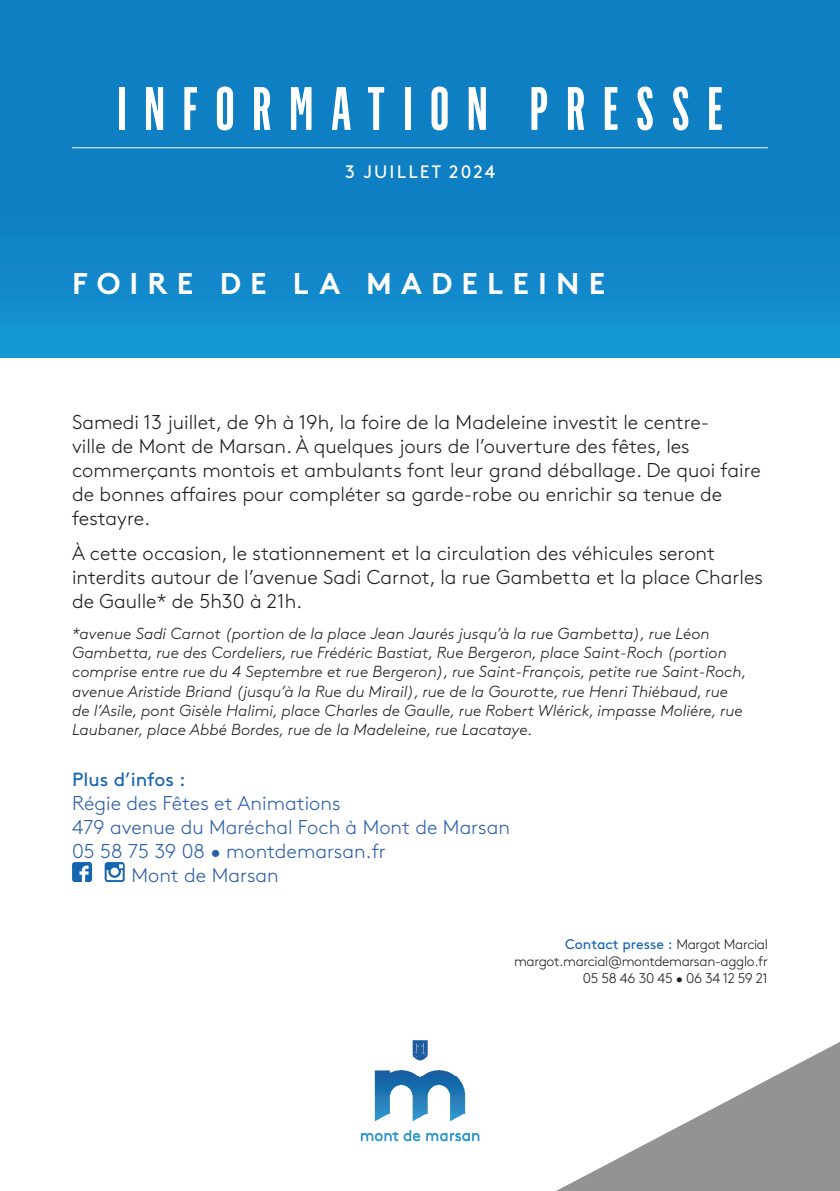
<style>
.page{position:relative;width:840px;height:1191px;background:#fff}
.page>*{position:absolute;margin:0;border:0;box-sizing:border-box;transform-origin:0 0}
.t1{font:600 ultra-condensed 60px "Flama";letter-spacing:.3em;color:#fff}
.t2{font:700 30px "Brown";letter-spacing:.305em;color:#fff}
.t3{font:300 20px/24px "Brown";color:#1b1c20}
.t4{font:300 20px "Brown";color:#2b5ea8}
.t5{font:19px "Brown";color:#1665af}
.t6{font:18px "Brown";letter-spacing:.12em;color:#fff}
.t7{font:italic 300 16px/19.2px "Brown";color:#1b1c20}
.t8{font:300 14px "Brown";letter-spacing:-.025em;color:#1b1c20}
.t9{font:14px "Brown";color:#1665af}
.s1{font-weight:300;color:#1b1c20}
</style>
<div class="page">
<div style="left:0;top:0;width:839px;height:357px;background:linear-gradient(to bottom,#0d79bd,#138fcf)"></div>
<hr style="left:72px;top:147px;width:695px;height:1px;background:#fff">
<svg style="left:556px;top:1042px;width:283px;height:149px"></svg>
<svg style="left:72px;top:862px;width:20px;height:20px"></svg>
<svg style="left:105px;top:862px;width:20px;height:20px"></svg>
<img style="left:360px;top:1040px;width:120px;height:102px">
<p class="t1" style="left:117px;top:72px;width:607px">INFORMATION PRESSE</p>
<p class="t6" style="left:345px;top:158px;width:151px">3 JUILLET 2024</p>
<p class="t2" style="left:72px;top:259px;width:534px">FOIRE DE LA MADELEINE</p>
<p class="t3" style="left:72px;top:409px;width:689px">Samedi 13 juillet, de 9h à 19h, la foire de la Madeleine investit le centre-<br>ville de Mont de Marsan. À quelques jours de l’ouverture des fêtes, les commerçants montois et ambulants font leur grand déballage. De quoi faire de bonnes affaires pour compléter sa garde-robe ou enrichir sa tenue de festayre.</p>
<p class="t3" style="left:72px;top:540px;width:692px">À cette occasion, le stationnement et la circulation des véhicules seront interdits autour de l’avenue Sadi Carnot, la rue Gambetta et la place Charles de Gaulle* de 5h30 à 21h.</p>
<p class="t7" style="left:72px;top:622px;width:675px">*avenue Sadi Carnot (portion de la place Jean Jaurés jusqu’à la rue Gambetta), rue Léon Gambetta, rue des Cordeliers, rue Frédéric Bastiat, Rue Bergeron, place Saint-Roch (portion comprise entre rue du 4 Septembre et rue Bergeron), rue Saint-François, petite rue Saint-Roch, avenue Aristide Briand (jusqu’à la Rue du Mirail), rue de la Gourotte, rue Henri Thiébaud, rue de l’Asile, pont Gisèle Halimi, place Charles de Gaulle, rue Robert Wlérick, impasse Moliére, rue Laubaner, place Abbé Bordes, rue de la Madeleine, rue Lacataye.</p>
<p class="t5" style="left:72px;top:764px;width:115px">Plus d’infos :</p>
<p class="t4" style="left:72px;top:788px;width:270px">Régie des Fêtes et Animations</p>
<p class="t4" style="left:72px;top:812px;width:439px">479 avenue du Maréchal Foch à Mont de Marsan</p>
<p class="t4" style="left:72px;top:836px;width:315px">05 58 75 39 08 • montdemarsan.fr</p>
<p class="t4" style="left:131px;top:860px;width:149px">Mont de Marsan</p>
<p class="t9" style="left:565px;top:933px;width:204px">Contact presse : <span class="s1">Margot Marcial</span></p>
<p class="t8" style="left:514px;top:950px;width:255px">margot.marcial@montdemarsan-agglo.fr</p>
<p class="t8" style="left:582px;top:967px;width:186px">05 58 46 30 45 • 06 34 12 59 21</p>
</div>
